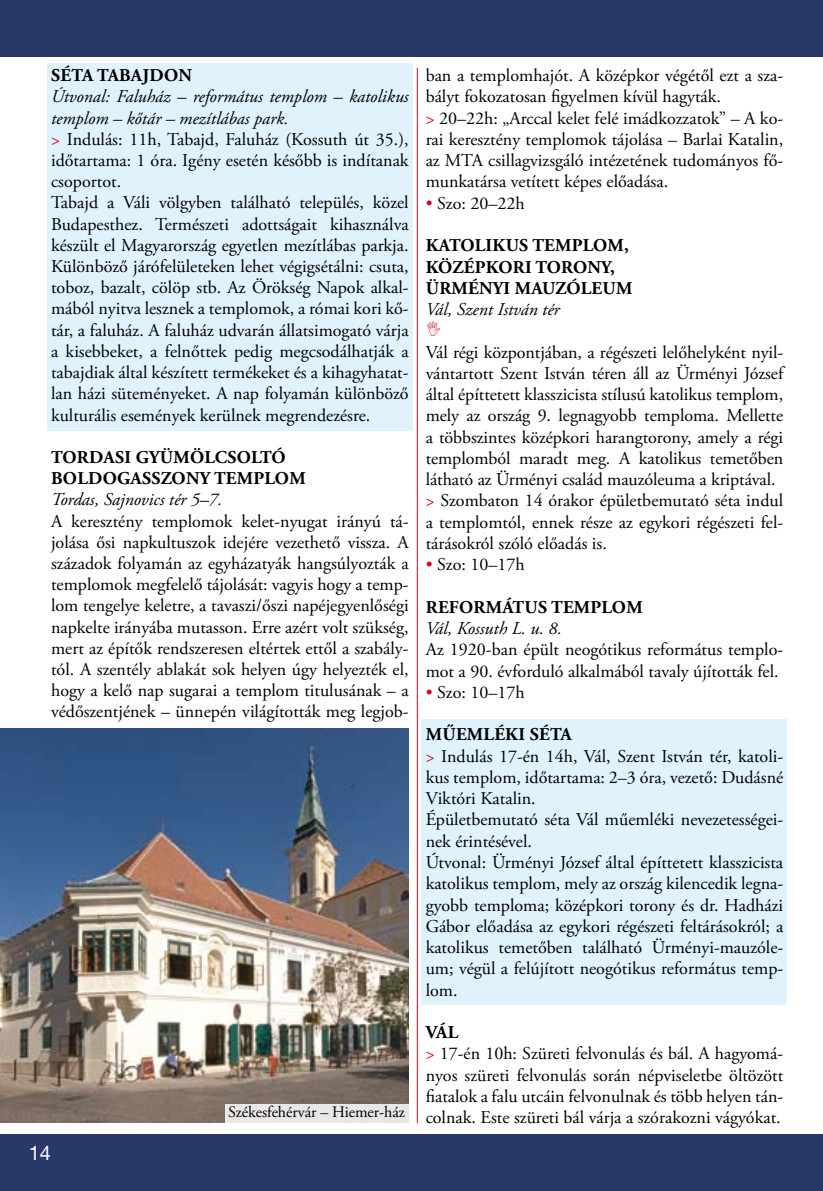
<style>
.page{position:relative;width:823px;height:1191px;background:#fff}
.page>*{position:absolute;margin:0;border:0;box-sizing:border-box;transform-origin:0 0}
.t1{font:20px "Helvetica Neue LT Pro";color:#fff}
.t2{font:18px/21.2px "Adobe Garamond Pro";color:#000}
.t3{font:700 18px/21.2px "Adobe Garamond Pro";letter-spacing:.015em;color:#000}
.t4{font:italic 18px "Adobe Garamond Pro";color:#000}
.t5{font:16px "Adobe Garamond Pro";letter-spacing:-.005em;color:#000}
.s1{font-style:italic}
.s2{color:#e20026}
.s3{font-weight:700}
</style>
<div class="page">
<div style="left:0;top:0;width:822px;height:57px;background:#283967"></div>
<div style="left:0;top:1134px;width:822px;height:57px;background:#283967"></div>
<hr style="left:416px;top:68px;width:1px;height:1055px;background:#e20026">
<div style="left:421px;top:719px;width:365px;height:285px;background:#e0f2fb"></div>
<div style="left:47px;top:63px;width:365px;height:368px;background:#e0f2fb"></div>
<img style="left:0;top:729px;width:408px;height:394px">
<div style="left:225px;top:1104px;width:183px;height:19px;background:#eae8e6"></div>
<p class="t3" style="left:51px;top:65px;width:142px">SÉTA TABAJDON</p>
<p class="t2" style="left:51px;top:87px;width:359px"><span class="s1">Útvonal: Faluház – református templom – katolikus templom – kőtár – mezítlábas park.<br></span><span class="s2">&gt;</span> Indulás: 11h, Tabajd, Faluház (Kossuth út 35.), időtartama: 1 óra. Igény esetén később is indítanak csoportot.<br>Tabajd a Váli völgyben található település, közel Budapesthez. Természeti adottságait kihasználva készült el Magyarország egyetlen mezítlábas parkja.<br>Különböző járófelületeken lehet végigsétálni: csuta, toboz, bazalt, cölöp stb. Az Örökség Napok alkal&shy;mából nyitva lesznek a templomok, a római kori kő&shy;tár, a faluház. A faluház udvarán állatsimogató várja a kisebbeket, a felnőttek pedig megcsodálhatják a tabajdiak által készített termékeket és a kihagyhatat&shy;lan házi süteményeket. A nap folyamán különböző kulturális események kerülnek megrendezésre.</p>
<p class="t3" style="left:51px;top:447px;width:236px">TORDAS I GYÜMÖLCSOLTÓ<br>BOLDOGASSZ</p>
<p class="t3" style="left:171px;top:468px;width:134px">ONY TEMPLOM</p>
<p class="t4" style="left:51px;top:489px;width:173px">Tordas, Sajnovics tér 5–7.</p>
<p class="t2" style="left:51px;top:511px;width:359px;text-align:justify">A keresztény templomok kelet-nyugat irányú tá&shy;jolása ősi napkultuszok idejére vezethető vissza. A századok folyamán az egyházatyák hangsúlyozták a templomok megfelelő tájolását: vagyis hogy a temp&shy;lom tengelye keletre, a tavaszi/őszi napéjegyenlőségi napkelte irányába mutasson. Erre azért volt szükség, mert az építők rendszeresen eltértek ettől a szabály&shy;tól. A szentély ablakát sok helyen úgy helyezték el, hogy a kelő nap sugarai a templom titulusának – a védőszentjének – ünnepén világították meg legjob-</p>
<p class="t1" style="left:29px;top:1140px;width:24px">14</p>
<p class="t5" style="left:228px;top:1102px;width:178px">Székesfehérvár – Hiemer-ház</p>
<p class="t2" style="left:425px;top:65px;width:359px">ban a templomhajót. A középkor végétől ezt a sza&shy;bályt fokozatosan figyelmen kívül hagyták.<br><span class="s2">&gt;</span> 20–22h: „Arccal kelet felé imádkozzatok” – A ko&shy;rai keresztény templomok tájolása – Barlai Katalin, az MTA csillagvizsgáló intézetének tudományos fő&shy;munkatársa vetített képes előadása.</p>
<p class="t2" style="left:425px;top:193px;width:100px"><span class="s2">•</span> Szo: 20–22h</p>
<p class="t3" style="left:425px;top:235px;width:13px">KAT</p>
<p class="t3" style="left:460px;top:235px;width:86px">OLIKUS TEM</p>
<p class="t3" style="left:425px;top:235px;width:204px;text-indent:146px">PLOM,<br>KÖZÉPKORI TORONY,<br>ÜRM</p>
<p class="t3" style="left:468px;top:278px;width:164px">ÉNYI MAUZÓLEUM</p>
<p class="t4" style="left:425px;top:298px;width:135px">Vál, Szent István tér</p>
<p class="t2" style="left:425px;top:342px;width:359px">Vál régi központjában, a régészeti lelőhelyként nyil&shy;vántartott Szent István téren áll az Ürményi József által építtetett klasszicista stílusú katolikus templom, mely az ország 9. legnagyobb temploma. Mellette a többszintes középkori harangtorony, amely a régi templomból maradt meg. A katolikus temetőben látható az Ürményi család mauzóleuma a kriptával. <span class="s2">&gt;</span> Szombaton 14 órakor épületbemutató séta indul a templomtól, ennek része az egykori régészeti fel&shy;tárásokról szóló előadás is.</p>
<p class="t2" style="left:425px;top:554px;width:100px"><span class="s2">•</span> Szo: 10–17h</p>
<p class="t3" style="left:425px;top:597px;width:62px">REFORMÁT</p>
<p class="t3" style="left:524px;top:597px;width:41px">US TEM</p>
<p class="t3" style="left:590px;top:597px;width:52px">PLOM</p>
<p class="t4" style="left:425px;top:617px;width:138px">Vál, Kossuth L. u. 8.</p>
<p class="t2" style="left:425px;top:639px;width:359px">Az 1920-ban épült neogótikus református templo&shy;mot a 90. évforduló alkalmából tavaly újították fel.</p>
<p class="t2" style="left:425px;top:682px;width:100px"><span class="s2">•</span> Szo: 10–17h</p>
<p class="t3" style="left:425px;top:724px;width:44px">MŰEML</p>
<p class="t2" style="left:425px;top:724px;width:359px;text-indent:69px"><span class="s3">ÉKI SÉTA<br></span><span class="s2">&gt;</span> Indulás 17-én 14h, Vál, Szent István tér, katoli&shy;kus templom, időtartama: 2–3 óra, vezető: Dudásné Viktóri Katalin.<br>Épületbemutató séta Vál műemléki nevezetességei&shy;nek érintésével.<br>Útvonal: Ürményi József által építtetett klasszicista katolikus templom, mely az ország kilencedik legna&shy;gyobb temploma; középkori torony és dr. Hadházi Gábor előadása az egykori régészeti feltárásokról; a katolikus temetőben található Ürményi-mauzóle&shy;um; végül a felújított neogótikus református temp&shy;lom.</p>
<p class="t2" style="left:425px;top:1022px;width:359px"><span class="s3">VÁL<br></span><span class="s2">&gt;</span> 17-én 10h: Szüreti felvonulás és bál. A hagyomá&shy;nyos szüreti felvonulás során népviseletbe öltözött fiatalok a falu utcáin felvonulnak és több helyen tán&shy;colnak. Este szüreti bál várja a szórakozni vágyókat.</p>
</div>
